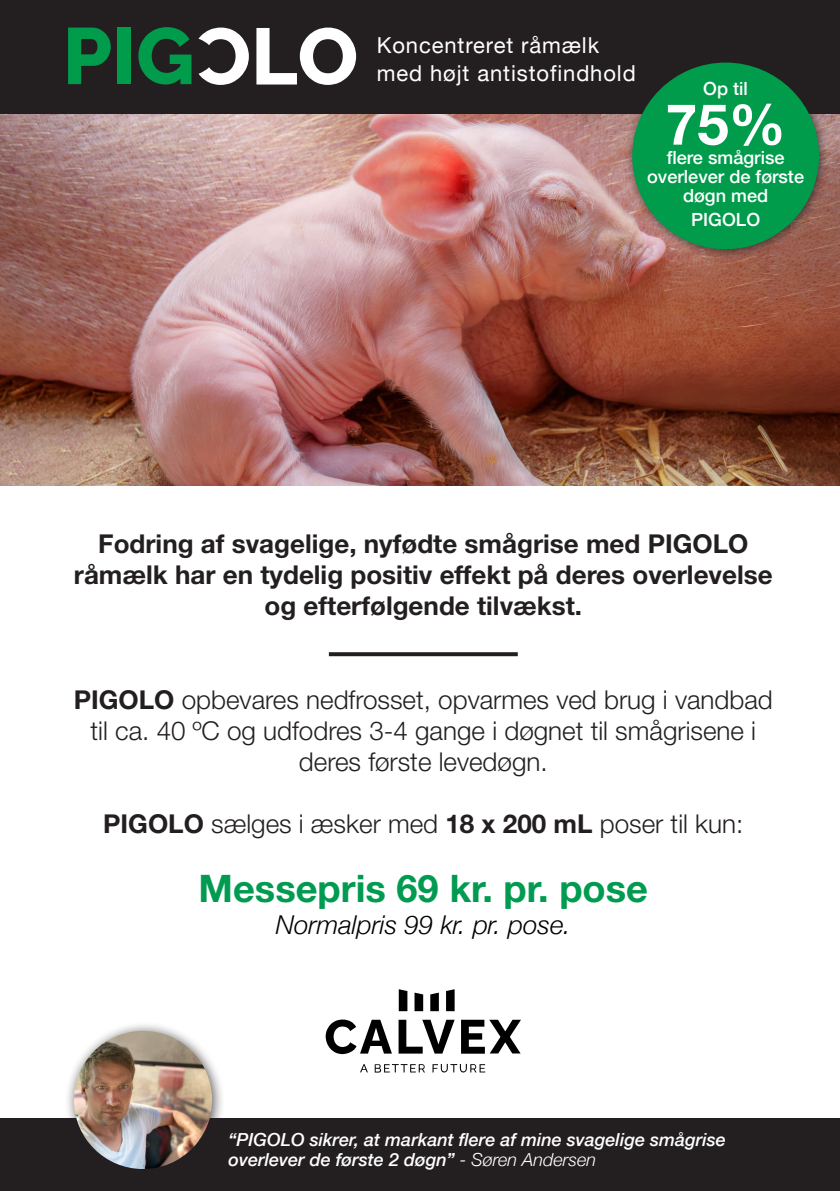
<style>
.page{position:relative;width:840px;height:1191px;background:#fff}
.page>*{position:absolute;margin:0;border:0;box-sizing:border-box;transform-origin:0 0}
.t1{font:700 56.8px "Helvetica Neue";color:#fff}
.t2{font:700 38px "Helvetica Neue LT Std";color:#009b51}
.t3{font:300 26px/31.2px "Helvetica Neue LT Std";color:#231f20;text-align:center}
.t4{font:700 26px/31.2px "Helvetica Neue LT Std";color:#231f20;text-align:center}
.t5{font:italic 300 26px "Helvetica Neue";color:#000}
.t6{font:22px "Helvetica Neue";letter-spacing:.04em;color:#fff}
.t7{font:500 18.2px/19.2px "Helvetica Neue";color:#fff;text-align:center}
.t8{font:italic 500 18px "Helvetica Neue";color:#fff}
.s1{font-weight:700}
.s2{font-weight:300}
</style>
<div class="page">
<img style="left:0;top:113px;width:839px;height:372px">
<div style="left:0;top:0;width:839px;height:113px;background:#231f20"></div>
<svg style="left:68px;top:28px;width:43px;height:56px"></svg>
<div style="left:118px;top:28px;width:13px;height:56px;background:#009c4c"></div>
<svg style="left:138px;top:27px;width:53px;height:57px"></svg>
<svg style="left:256px;top:28px;width:100px;height:57px"></svg>
<svg style="left:198px;top:28px;width:51px;height:57px"></svg>
<div style="left:0;top:1118px;width:839px;height:73px;background:#231f20"></div>
<svg style="left:325px;top:1019px;width:67px;height:35px"></svg>
<svg style="left:398px;top:1019px;width:56px;height:34px"></svg>
<svg style="left:461px;top:1019px;width:59px;height:34px"></svg>
<svg style="left:414px;top:992px;width:9px;height:19px"></svg>
<svg style="left:430px;top:992px;width:8px;height:19px"></svg>
<svg style="left:398px;top:989px;width:9px;height:22px"></svg>
<svg style="left:446px;top:989px;width:8px;height:22px"></svg>
<svg style="left:360px;top:1064px;width:8px;height:8px"></svg>
<svg style="left:374px;top:1064px;width:51px;height:8px"></svg>
<svg style="left:432px;top:1064px;width:53px;height:8px"></svg>
<div style="left:64px;top:1020px;width:161px;height:162px;background:#231f20;opacity:.75"></div>
<img style="left:74px;top:1031px;width:138px;height:138px;border-radius:69px">
<svg style="left:329px;top:652px;width:188px;height:4px"></svg>
<div style="left:624px;top:55px;width:205px;height:205px;background:#231f20;opacity:.75"></div>
<div style="left:632px;top:63px;width:186px;height:186px;background:#009c4c;border-radius:50%"></div>
<p class="t6" style="left:376px;top:29px;width:224px">Koncentreret råmælk</p>
<p class="t6" style="left:376px;top:57px;width:260px">med højt antistofindhold</p>
<p class="t7" style="left:702px;top:77px;width:46px">Op til</p>
<p class="t1" style="left:665px;top:80px;width:121px">75%</p>
<p class="t7" style="left:666px;top:146px;width:119px">flere smågrise</p>
<p class="t7" style="left:646px;top:166px;width:158px">overlever de første døgn med</p>
<p class="t7" style="left:690px;top:208px;width:70px">PIGOLO</p>
<p class="t4" style="left:74px;top:527px;width:700px">Fodring af svagelige, nyfødte smågrise med PIGOLO råmælk har en tydelig positiv effekt på deres overlevelse og efterfølgende tilvækst.</p>
<p class="t3" style="left:74px;top:683px;width:700px"><span class="s1">PIGOLO</span> opbevares nedfrosset, opvarmes ved brug i vandbad til ca. 40 ºC og udfodres 3-4 gange i døgnet til smågrisene i deres første levedøgn.</p>
<p class="t3" style="left:103px;top:807px;width:641px"><span class="s1">PIGOLO</span> sælges i æsker med <span class="s1">18 x 200 mL</span> poser til kun:</p>
<p class="t2" style="left:198px;top:865px;width:451px">Messepris 69 kr. pr. pose</p>
<p class="t5" style="left:275px;top:904px;width:296px">Normalpris 99 kr. pr. pose.</p>
<p class="t8" style="left:228px;top:1123px;width:498px">“PIGOLO sikrer, at markant flere af mine svagelige smågrise</p>
<p class="t8" style="left:228px;top:1143px;width:369px">overlever de første 2 døgn” <span class="s2">- Søren Andersen</span></p>
</div>
